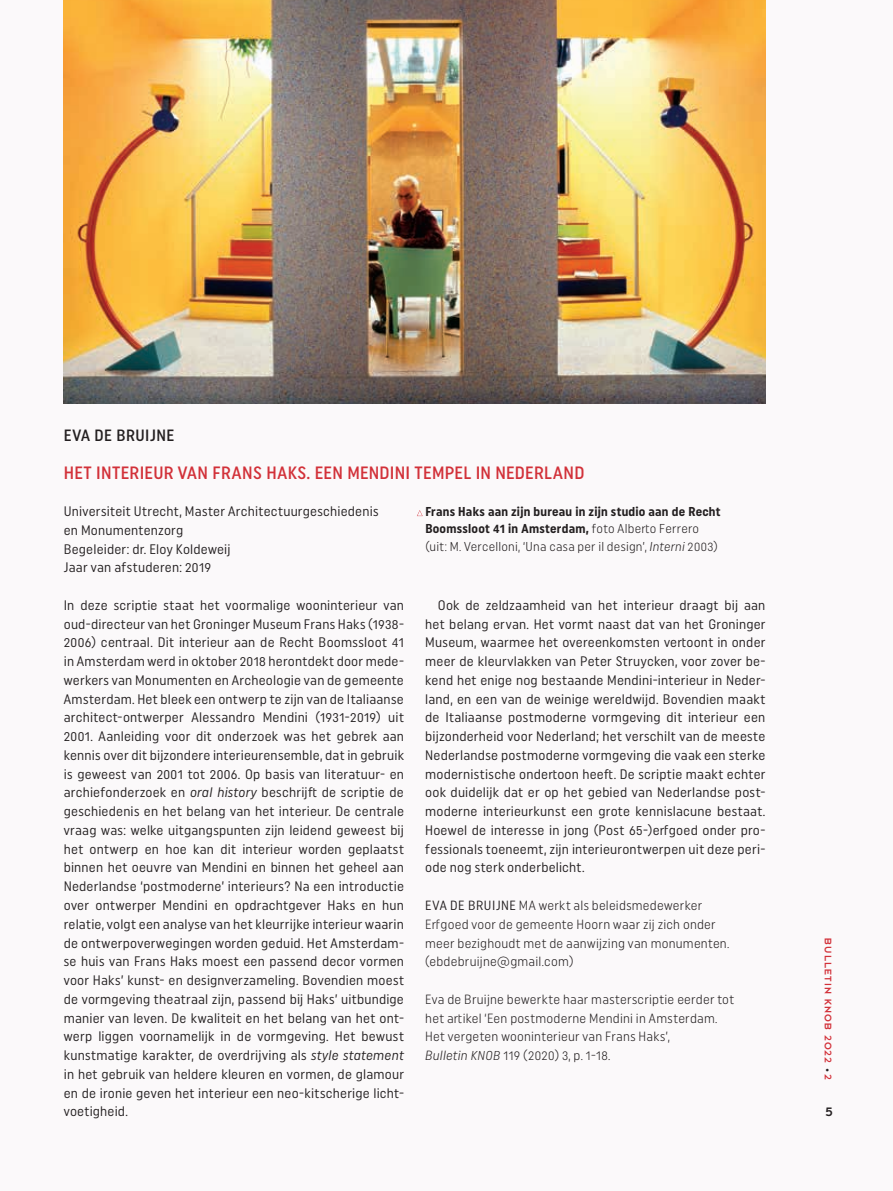
<style>
.page{position:relative;width:893px;height:1191px;background:#fbf9fa}
.page>*{position:absolute;margin:0;border:0;box-sizing:border-box;transform-origin:0 0}
.t1{font:500 17.85px "Uniform Pro Con";letter-spacing:.02em;color:#d23139}
.t2{font:500 16.35px "Uniform Pro Con";letter-spacing:.025em;color:#231f20}
.t3{font:13.8px/18.8px "Uniform Pro Con";letter-spacing:.015em;color:#231f20;text-align:justify}
.t4{font:13.5px "Dessau Pro";color:#231f20}
.t5{font:13.35px/18.8px "Uniform Pro Con Lgt";letter-spacing:.015em;color:#231f20}
.t6{font:12.9px/17.2px "Uniform Pro Con Bld";letter-spacing:.015em;color:#231f20}
.t7{font:12.9px "Uniform Pro Con Lgt";letter-spacing:.015em;color:#231f20}
.t8{font:10.5px "Dessau Pro";letter-spacing:.11em;color:#d23139}
.s1{font-family:"Uniform Pro Con Lgt"}
.s2{font-family:"Uniform Pro Con Lgt It"}
.s3{font-style:italic}
.s4{font-family:"Uniform Pro Con"}
.s5{font-family:"Uniform Pro Con Lgt It";font-size:12.9px}
.s6{font-size:8.25px;color:#231f20}
</style>
<div class="page">
<img style="left:64px;top:0;width:701px;height:403px">
<svg style="left:417px;top:510px;width:6px;height:6px"></svg>
<p class="t2" style="left:64px;top:425px;width:112px">EVA DE BRUIJNE</p>
<p class="t1" style="left:64px;top:461px;width:522px">HET INTERIEUR VAN FRANS HAKS. EEN MENDINI TEMPEL IN NEDERLAND</p>
<p class="t3" style="left:64px;top:501px;width:316px;text-align:left">Universiteit Utrecht, Master Architectuurgeschiedenis en Monumentenzorg<br>Begeleider: dr. Eloy Koldeweij<br>Jaar van afstuderen: 2019</p>
<p class="t6" style="left:425px;top:503px;width:297px">Frans Haks aan zijn bureau in zijn studio aan de Recht<br>Boomssloot 41 in Amsterdam, <span class="s1">foto Alberto Ferrero</span></p>
<p class="t7" style="left:425px;top:538px;width:294px">(uit: M. Vercelloni, ‘Una casa per il design’, <span class="s2">Interni</span> 2003)</p>
<p class="t3" style="left:64px;top:595px;width:342px">In deze scriptie staat het voormalige wooninterieur van oud-directeur van het Groninger Museum Frans Haks (1938- 2006) centraal. Dit interieur aan de Recht Boomssloot 41 in Amsterdam werd in oktober 2018 herontdekt door mede&shy;werkers van Monumenten en Archeologie van de gemeente Amsterdam. Het bleek een ontwerp te zijn van de Italiaanse architect-ontwerper Alessandro Mendini (1931-2019) uit 2001. Aanleiding voor dit onderzoek was het gebrek aan kennis over dit bijzondere interieurensemble, dat in gebruik is geweest van 2001 tot 2006. Op basis van literatuur- en archiefonderzoek en <span class="s3">oral history</span> beschrijft de scriptie de geschiedenis en het belang van het interieur. De centrale vraag was: welke uitgangspunten zijn leidend geweest bij het ontwerp en hoe kan dit interieur worden geplaatst binnen het oeuvre van Mendini en binnen het geheel aan Nederlandse ‘postmoderne’ interieurs? Na een introductie over ontwerper Mendini en opdrachtgever Haks en hun relatie, volgt een analyse van het kleurrijke interieur waarin de ontwerpoverwegingen worden geduid. Het Amsterdam&shy;se huis van Frans Haks moest een passend decor vormen voor Haks’ kunst- en designverzameling. Bovendien moest de vormgeving theatraal zijn, passend bij Haks’ uitbundige manier van leven. De kwaliteit en het belang van het ont&shy;werp liggen voornamelijk in de vormgeving. Het bewust kunstmatige karakter, de overdrijving als <span class="s3">style statement </span>in het gebruik van heldere kleuren en vormen, de glamour en de ironie geven het interieur een neo-kitscherige licht&shy;voetigheid.</p>
<p class="t3" style="left:425px;top:595px;width:342px;text-indent:13px">Ook de zeldzaamheid van het interieur draagt bij aan het belang ervan. Het vormt naast dat van het Groninger Museum, waarmee het overeenkomsten vertoont in onder meer de kleurvlakken van Peter Struycken, voor zover be&shy;kend het enige nog bestaande Mendini-interieur in Neder&shy;land, en een van de weinige wereldwijd. Bovendien maakt de Italiaanse postmoderne vormgeving dit interieur een bijzonderheid voor Nederland; het verschilt van de meeste Nederlandse postmoderne vormgeving die vaak een sterke modernistische ondertoon heeft. De scriptie maakt echter ook duidelijk dat er op het gebied van Nederlandse post&shy;moderne interieurkunst een grote kennislacune bestaat.<br>Hoewel de interesse in jong (Post 65-)erfgoed onder pro&shy;fessionals toeneemt, zijn interieurontwerpen uit deze peri&shy;ode nog sterk onderbelicht.</p>
<p class="t5" style="left:425px;top:895px;width:306px"><span class="s4">EVA DE BRUIJNE</span> MA werkt als beleidsmedewerker Erfgoed voor de gemeente Hoorn waar zij zich onder meer bezighoudt met de aanwijzing van monumenten. (ebdebruijne@gmail.com)</p>
<p class="t5" style="left:425px;top:989px;width:310px">Eva de Bruijne bewerkte haar masterscriptie eerder tot het artikel ‘Een postmoderne Mendini in Amsterdam.<br>Het vergeten wooninterieur van Frans Haks’,<br><span class="s2">Bulletin</span> <span class="s5">KNOB</span> 119 (2020) 3, p. 1-18.</p>
<p class="t8" style="left:833px;top:938px;width:143px;rotate:90deg">BULLETIN KNOB 2022 <span class="s6">•</span> 2</p>
<p class="t4" style="left:826px;top:1105px;width:9px">5</p>
</div>
